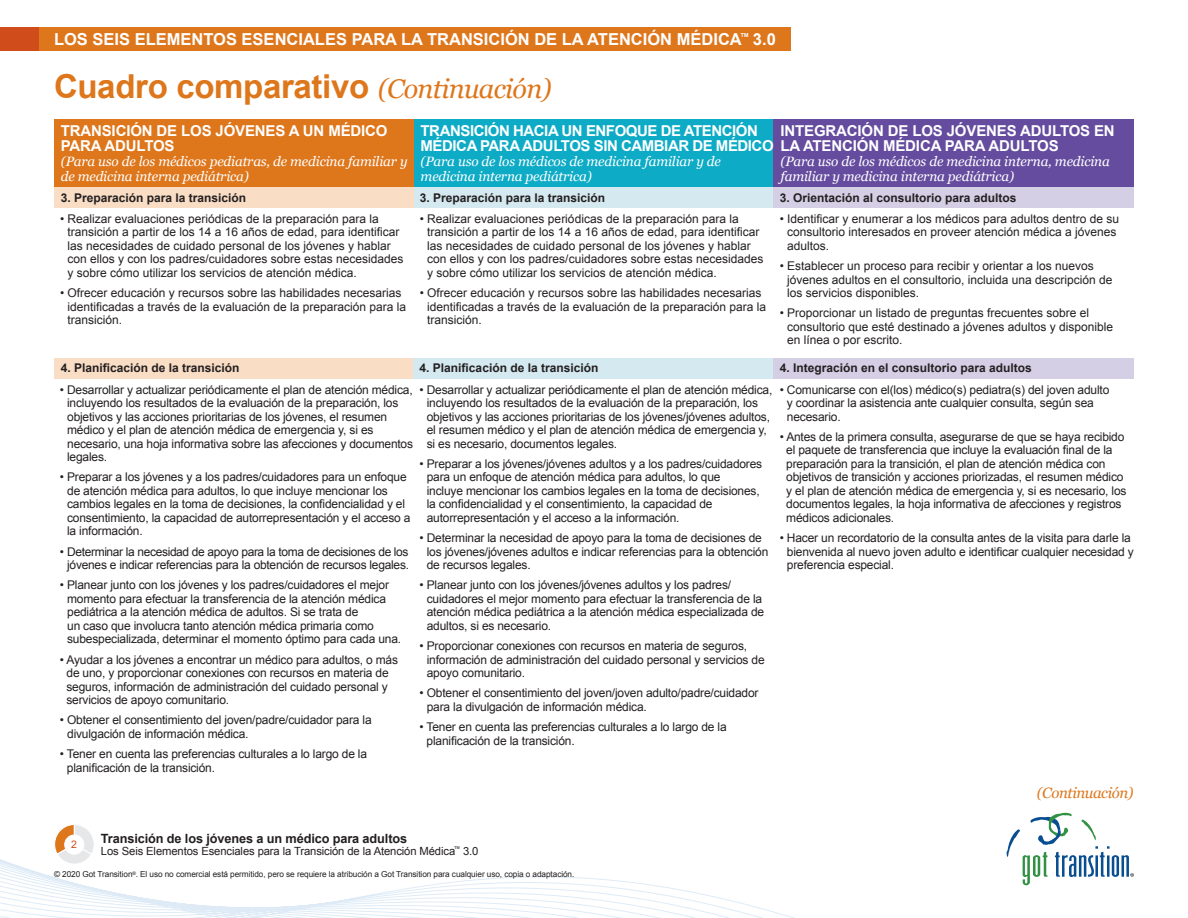
<style>
.page{position:relative;width:1188px;height:918px;background:#fff}
.page>*{position:absolute;margin:0;border:0;box-sizing:border-box;transform-origin:0 0}
.Text_Page_Headline{font:700 33px "Arial";letter-spacing:-.01em;color:#de761b}
.t1{font:700 16.5px "Arial";color:#fff}
.Text_pg_Bold_text{font:700 15px/15px "Arial";letter-spacing:-.01em;color:#fff}
.Text_pg_Bold_text-2{font:700 15px/15px "Arial";letter-spacing:-.03em;color:#fff}
.Text_Page_Headline-2{font:italic 15px "Georgia";letter-spacing:-.025em;color:#de761b}
.Text_pg_Bold_text-3{font:italic 13.5px/15px "Georgia";letter-spacing:-.01em;color:#fff}
.t2{font:700 12.75px "Arial";letter-spacing:-.01em;color:#231f20}
.Text_pg{font:12px/13.5px "Arial";letter-spacing:-.015em;color:#231f20}
.Text_pg_Bold_text-4{font:700 12px "Arial";color:#231f20}
.t3{font:11.25px "Arial";letter-spacing:-.01em;color:#231f20}
.t4{font:10.5px "Arial";color:#d04d1b}
.t5{font:8.25px "Arial";letter-spacing:-.01em;color:#231f20}
.s1{font-family:"Georgia";font-weight:400;font-style:italic;font-size:27px}
</style>
<div class="page">
<svg style="left:1052px;top:812px;width:82px;height:65px"></svg>
<svg style="left:0;top:816px;width:1052px;height:102px"></svg>
<svg style="left:52px;top:823px;width:43px;height:44px"></svg>
<div style="left:65px;top:835px;width:19px;height:19px;background:#fff;border-radius:50%"></div>
<div style="left:64px;top:835px;width:20px;height:20px;border:1px solid #fff;border-radius:50%"></div>
<div style="left:0;top:27px;width:47px;height:24px;background:#d04d1b"></div>
<div style="left:40px;top:27px;width:751px;height:24px;background:#de761b"></div>
<div style="left:54px;top:119px;width:360px;height:68px;background:#de761b"></div>
<div style="left:414px;top:119px;width:360px;height:68px;background:#0dabc5"></div>
<div style="left:774px;top:119px;width:360px;height:68px;background:#654c9f"></div>
<div style="left:54px;top:187px;width:360px;height:20px;background:#f9ddc5"></div>
<div style="left:414px;top:187px;width:360px;height:20px;background:#d5e9f0"></div>
<div style="left:774px;top:187px;width:360px;height:20px;background:#d5cfe6"></div>
<div style="left:54px;top:358px;width:360px;height:20px;background:#f9ddc5"></div>
<div style="left:414px;top:358px;width:360px;height:20px;background:#d5e9f0"></div>
<div style="left:774px;top:358px;width:360px;height:20px;background:#d5cfe6"></div>
<h2 class="t1" style="left:54px;top:28px;width:723px">LOS SEIS ELEMENTOS ESENCIALES PARA LA TRANSICIÓN DE LA ATENCIÓN MÉDICA<sup>™</sup> 3.0</h2>
<p class="Text_Page_Headline" style="left:54px;top:65px;width:499px">Cuadro comparativo <span class="s1">(Continuación)</span></p>
<p class="Text_pg_Bold_text" style="left:61px;top:124px;width:328px">TRANSICIÓN DE LOS JÓVENES A UN MÉDICO<br>PARA ADULTOS</p>
<p class="Text_pg_Bold_text-3" style="left:61px;top:153px;width:348px">(Para uso de los médicos pediatras, de medicina familiar y de medicina interna pediátrica)</p>
<p class="Text_pg_Bold_text-2" style="left:421px;top:124px;width:355px">TRANSICIÓN HACIA UN ENFOQUE DE ATENCIÓN<br>MÉDICA PARA ADULTOS SIN CAMBIAR DE MÉDICO</p>
<p class="Text_pg_Bold_text-3" style="left:421px;top:153px;width:302px">(Para uso de los médicos de medicina familiar y de</p>
<p class="Text_pg_Bold_text-3" style="left:421px;top:168px;width:173px">medicina interna pediátrica)</p>
<p class="Text_pg_Bold_text" style="left:780px;top:124px;width:336px">INTEGRACIÓN DE LOS JÓVENES ADULTOS EN<br>LA ATENCIÓN MÉDICA PARA ADULTOS</p>
<p class="Text_pg_Bold_text-3" style="left:780px;top:153px;width:331px">(Para uso de los médicos de medicina interna, medicina familiar y medicina interna pediátrica)</p>
<p class="Text_pg_Bold_text-4" style="left:61px;top:190px;width:187px">3. Preparación para la transición</p>
<p class="Text_pg_Bold_text-4" style="left:420px;top:190px;width:187px">3. Preparación para la transición</p>
<p class="Text_pg_Bold_text-4" style="left:780px;top:190px;width:238px">3. Orientación al consultorio para adultos</p>
<p class="Text_pg" style="left:67px;top:212px;width:338px;text-indent:-7px">• Realizar evaluaciones periódicas de la preparación para la transición a partir de los 14 a 16 años de edad, para identificar las necesidades de cuidado personal de los jóvenes y hablar con ellos y con los padres/cuidadores sobre estas necesidades y sobre cómo utilizar los servicios de atención médica.</p>
<p class="Text_pg" style="left:67px;top:286px;width:340px;text-indent:-7px">• Ofrecer educación y recursos sobre las habilidades necesarias identificadas a través de la evaluación de la preparación para la transición.</p>
<p class="Text_pg" style="left:787px;top:212px;width:334px;text-indent:-7px">• Identificar y enumerar a los médicos para adultos dentro de su consultorio interesados en proveer atención médica a jóvenes adultos.</p>
<p class="Text_pg" style="left:787px;top:259px;width:327px;text-indent:-7px">• Establecer un proceso para recibir y orientar a los nuevos jóvenes adultos en el consultorio, incluida una descripción de los servicios disponibles.</p>
<p class="Text_pg" style="left:787px;top:307px;width:328px;text-indent:-7px">• Proporcionar un listado de preguntas frecuentes sobre el consultorio que esté destinado a jóvenes adultos y disponible en línea o por escrito.</p>
<p class="Text_pg" style="left:427px;top:212px;width:338px;text-indent:-7px">• Realizar evaluaciones periódicas de la preparación para la transición a partir de los 14 a 16 años de edad, para identificar las necesidades de cuidado personal de los jóvenes y hablar con ellos y con los padres/cuidadores sobre estas necesidades y sobre cómo utilizar los servicios de atención médica.</p>
<p class="Text_pg" style="left:427px;top:286px;width:340px;text-indent:-7px">• Ofrecer educación y recursos sobre las habilidades necesarias identificadas a través de la evaluación de la preparación para la transición.</p>
<p class="Text_pg_Bold_text-4" style="left:61px;top:360px;width:180px">4. Planificación de la transición</p>
<p class="Text_pg_Bold_text-4" style="left:420px;top:360px;width:180px">4. Planificación de la transición</p>
<p class="Text_pg_Bold_text-4" style="left:780px;top:360px;width:254px">4. Integración en el consultorio para adultos</p>
<p class="Text_pg" style="left:67px;top:383px;width:347px;text-indent:-7px">• Desarrollar y actualizar periódicamente el plan de atención médica, incluyendo los resultados de la evaluación de la preparación, los objetivos y las acciones prioritarias de los jóvenes, el resumen médico y el plan de atención médica de emergencia y, si es necesario, una hoja informativa sobre las afecciones y documentos legales.</p>
<p class="Text_pg" style="left:67px;top:471px;width:345px;text-indent:-7px">• Preparar a los jóvenes y a los padres/cuidadores para un enfoque de atención médica para adultos, lo que incluye mencionar los cambios legales en la toma de decisiones, la confidencialidad y el consentimiento, la capacidad de autorrepresentación y el acceso a la información.</p>
<p class="Text_pg" style="left:60px;top:545px;width:351px;text-align:center">• Determinar la necesidad de apoyo para la toma de decisiones de los jóvenes e indicar referencias para la obtención de recursos legales.</p>
<p class="Text_pg" style="left:67px;top:579px;width:336px;text-indent:-7px">• Planear junto con los jóvenes y los padres/cuidadores el mejor momento para efectuar la transferencia de la atención médica pediátrica a la atención médica de adultos. Si se trata de<br>un caso que involucra tanto atención médica primaria como subespecializada, determinar el momento óptimo para cada una.</p>
<p class="Text_pg" style="left:67px;top:653px;width:333px;text-indent:-7px">• Ayudar a los jóvenes a encontrar un médico para adultos, o más de uno, y proporcionar conexiones con recursos en materia de seguros, información de administración del cuidado personal y servicios de apoyo comunitario.</p>
<p class="Text_pg" style="left:67px;top:714px;width:306px;text-indent:-7px">• Obtener el consentimiento del joven/padre/cuidador para la divulgación de información médica.</p>
<p class="Text_pg" style="left:67px;top:747px;width:302px;text-indent:-7px">• Tener en cuenta las preferencias culturales a lo largo de la planificación de la transición.</p>
<p class="Text_pg" style="left:787px;top:383px;width:324px;text-indent:-7px">• Comunicarse con el(los) médico(s) pediatra(s) del joven adulto y coordinar la asistencia ante cualquier consulta, según sea necesario.</p>
<p class="Text_pg" style="left:786px;top:430px;width:342px;text-indent:-7px">• Antes de la primera consulta, asegurarse de que se haya recibido el paquete de transferencia que incluye la evaluación final de la preparación para la transición, el plan de atención médica con objetivos de transición y acciones priorizadas, el resumen médico y el plan de atención médica de emergencia y, si es necesario, los documentos legales, la hoja informativa de afecciones y registros médicos adicionales.</p>
<p class="Text_pg" style="left:787px;top:531px;width:348px;text-indent:-7px">• Hacer un recordatorio de la consulta antes de la visita para darle la bienvenida al nuevo joven adulto e identificar cualquier necesidad y preferencia especial.</p>
<p class="Text_pg" style="left:427px;top:383px;width:347px;text-indent:-7px">• Desarrollar y actualizar periódicamente el plan de atención médica, incluyendo los resultados de la evaluación de la preparación, los objetivos y las acciones prioritarias de los jóvenes/jóvenes adultos, el resumen médico y el plan de atención médica de emergencia y, si es necesario, documentos legales.</p>
<p class="Text_pg" style="left:427px;top:457px;width:337px;text-indent:-7px">• Preparar a los jóvenes/jóvenes adultos y a los padres/cuidadores para un enfoque de atención médica para adultos, lo que<br>incluye mencionar los cambios legales en la toma de decisiones, la confidencialidad y el consentimiento, la capacidad de autorrepresentación y el acceso a la información.</p>
<p class="Text_pg" style="left:427px;top:531px;width:343px;text-indent:-7px">• Determinar la necesidad de apoyo para la toma de decisiones de los jóvenes/jóvenes adultos e indicar referencias para la obtención de recursos legales.</p>
<p class="Text_pg" style="left:427px;top:579px;width:339px;text-indent:-7px">• Planear junto con los jóvenes/jóvenes adultos y los padres/ cuidadores el mejor momento para efectuar la transferencia de la atención médica pediátrica a la atención médica especializada de adultos, si es necesario.</p>
<p class="Text_pg" style="left:427px;top:639px;width:339px;text-indent:-7px">• Proporcionar conexiones con recursos en materia de seguros, información de administración del cuidado personal y servicios de apoyo comunitario.</p>
<p class="Text_pg" style="left:427px;top:687px;width:333px;text-indent:-7px">• Obtener el consentimiento del joven/joven adulto/padre/cuidador para la divulgación de información médica.</p>
<p class="Text_pg" style="left:427px;top:720px;width:302px;text-indent:-7px">• Tener en cuenta las preferencias culturales a lo largo de la planificación de la transición.</p>
<p class="t2" style="left:101px;top:830px;width:308px">Transición de los jóvenes a un médico para adultos</p>
<p class="t3" style="left:101px;top:843px;width:379px">Los Seis Elementos Esenciales para la Transición de la Atención Médica<sup>™</sup> 3.0</p>
<p class="t5" style="left:54px;top:869px;width:522px">© 2020 Got Transition<sup>®</sup>. El uso no comercial está permitido, pero se requiere la atribución a Got Transition para cualquier uso, copia o adaptación.</p>
<p class="t4" style="left:71px;top:837px;width:7px">2</p>
<p class="Text_Page_Headline-2" style="left:1037px;top:782px;width:98px">(Continuación)</p>
</div>
